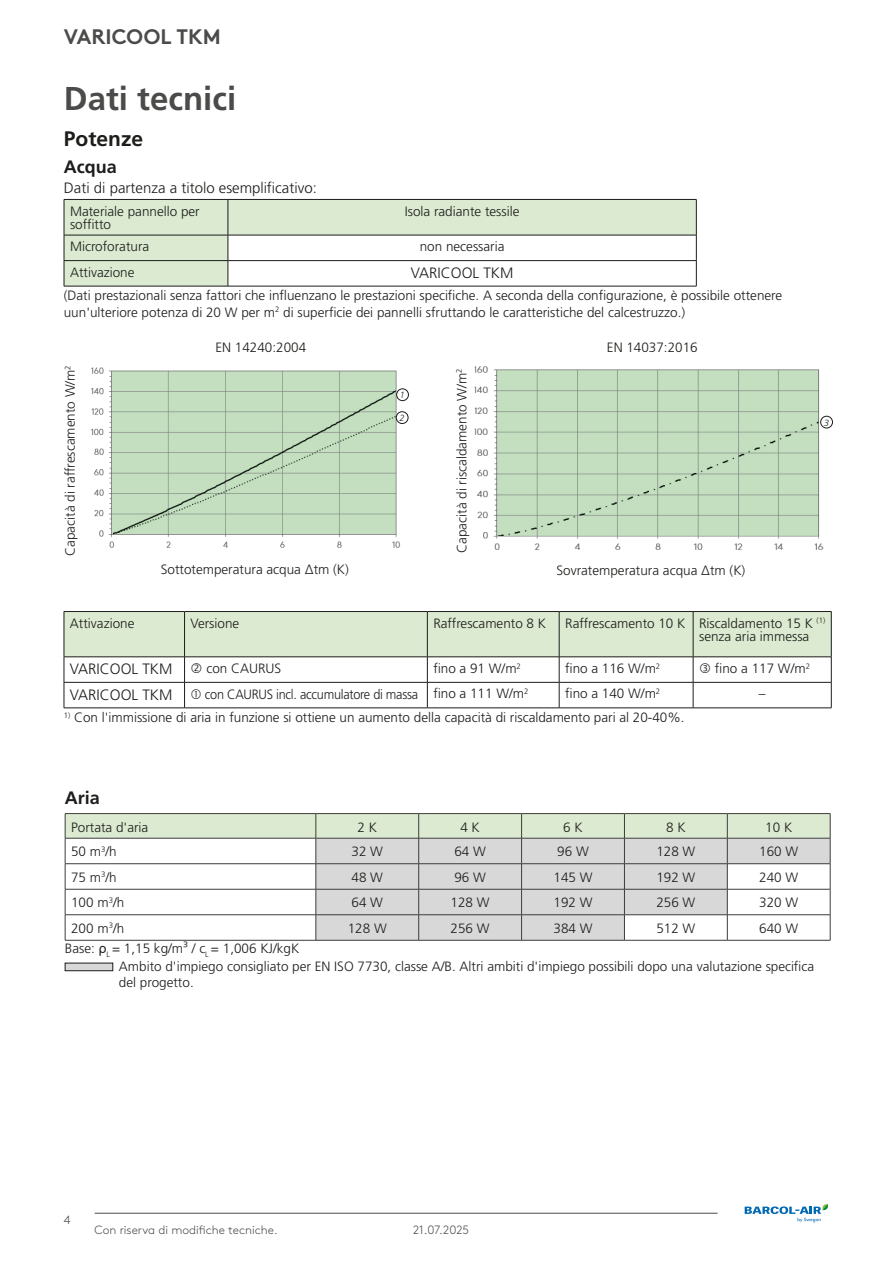
<style>
.page{position:relative;width:893px;height:1263px;background:#fff}
.page>*{position:absolute;margin:0;border:0;box-sizing:border-box;transform-origin:0 0}
.t1{font:700 33px "Frutiger LT Pro";color:#4b4b4a}
.t2{font:700 21px "Swegon Brown";color:#4b4b4a}
.t3{font:700 21px "Frutiger LT Pro";color:#1d1d1b}
.t4{font:700 18px "Frutiger LT Pro";color:#1d1d1b}
.t5{font:300 15px "Frutiger LT Pro";color:#1d1d1b}
.t6{font:300 13.5px/13.5px "Frutiger LT Pro";color:#1d1d1b}
.t7{font:300 13.5px "Frutiger LT Pro";letter-spacing:-.02em;color:#1d1d1b;scale:.94 1}
.t8{font:300 12px "Swegon Brown";color:#4b4b4a}
.t9{font:italic 300 9px "Frutiger LT Pro";color:#1d1d1b}
.s1{font-family:"Arial";font-weight:400}
</style>
<div class="page">
<hr style="left:95px;top:1213px;width:623px;height:1px;background:#4b4b4a">
<svg style="left:745px;top:1204px;width:83px;height:18px"></svg>
<img style="left:91px;top:367px;width:318px;height:181px">
<div style="left:396px;top:412px;width:12px;height:11px;background:#fff;border-radius:50%"></div>
<div style="left:396px;top:411px;width:12px;height:13px;border:1px solid #1d1d1b;border-radius:50%"></div>
<div style="left:397px;top:389px;width:11px;height:12px;background:#fff;border-radius:50%"></div>
<div style="left:396px;top:389px;width:13px;height:12px;border:1px solid #1d1d1b;border-radius:50%"></div>
<svg style="left:65px;top:813px;width:766px;height:127px"></svg>
<hr style="left:65px;top:940px;width:251px;height:1px;background:#3d3d3c">
<hr style="left:316px;top:940px;width:103px;height:1px;background:#3d3d3c">
<hr style="left:419px;top:940px;width:103px;height:1px;background:#3d3d3c">
<hr style="left:522px;top:940px;width:102px;height:1px;background:#3d3d3c">
<hr style="left:624px;top:940px;width:103px;height:1px;background:#3d3d3c">
<hr style="left:727px;top:940px;width:103px;height:1px;background:#3d3d3c">
<div style="left:65px;top:963px;width:48px;height:8px;background:#d8d8d8"></div>
<div style="left:65px;top:963px;width:48px;height:8px;border:1px solid #1d1d1b"></div>
<img style="left:475px;top:366px;width:356px;height:184px">
<div style="left:821px;top:416px;width:11px;height:12px;background:#fff;border-radius:50%"></div>
<div style="left:820px;top:416px;width:13px;height:12px;border:1px solid #1d1d1b;border-radius:50%"></div>
<svg style="left:65px;top:200px;width:631px;height:86px;fill:#dbead0"></svg>
<hr style="left:64px;top:199px;width:164px;height:1px;background:#1d1d1b">
<hr style="left:64px;top:200px;width:1px;height:35px;background:#1d1d1b">
<hr style="left:228px;top:199px;width:468px;height:1px;background:#1d1d1b">
<hr style="left:228px;top:200px;width:1px;height:35px;background:#1d1d1b">
<hr style="left:696px;top:200px;width:1px;height:35px;background:#1d1d1b">
<hr style="left:64px;top:235px;width:164px;height:1px;background:#1d1d1b">
<hr style="left:228px;top:235px;width:468px;height:1px;background:#1d1d1b">
<hr style="left:64px;top:260px;width:164px;height:1px;background:#1d1d1b">
<svg style="left:64px;top:235px;width:1px;height:51px"></svg>
<hr style="left:228px;top:260px;width:468px;height:1px;background:#1d1d1b">
<svg style="left:228px;top:235px;width:1px;height:51px"></svg>
<svg style="left:696px;top:235px;width:1px;height:51px"></svg>
<hr style="left:64px;top:286px;width:164px;height:1px;background:#1d1d1b">
<hr style="left:228px;top:286px;width:468px;height:1px;background:#1d1d1b">
<hr style="left:64px;top:708px;width:121px;height:1px;background:#1d1d1b">
<hr style="left:185px;top:708px;width:242px;height:1px;background:#1d1d1b">
<hr style="left:427px;top:708px;width:132px;height:1px;background:#1d1d1b">
<hr style="left:559px;top:708px;width:134px;height:1px;background:#1d1d1b">
<hr style="left:693px;top:708px;width:138px;height:1px;background:#1d1d1b">
<svg style="left:64px;top:611px;width:768px;height:97px"></svg>
<h2 class="t2" style="left:64px;top:20px;width:159px">VARICOOL TKM</h2>
<h1 class="t1" style="left:64px;top:79px;width:174px">Dati tecnici</h1>
<h2 class="t3" style="left:64px;top:126px;width:81px">Potenze</h2>
<h3 class="t4" style="left:64px;top:156px;width:54px">Acqua</h3>
<p class="t5" style="left:64px;top:179px;width:255px">Dati di partenza a titolo esemplificativo:</p>
<p class="t6" style="left:70px;top:204px;width:131px">Materiale pannello per soffitto</p>
<p class="t6" style="left:405px;top:204px;width:116px">Isola radiante tessile</p>
<p class="t6" style="left:70px;top:240px;width:81px">Microforatura</p>
<p class="t6" style="left:420px;top:240px;width:86px">non necessaria</p>
<p class="t6" style="left:70px;top:265px;width:66px">Attivazione</p>
<p class="t5" style="left:411px;top:264px;width:104px">VARICOOL TKM</p>
<p class="t6" style="left:64px;top:288px;width:720px;line-height:16.2px">(Dati prestazionali senza fattori che influenzano le prestazioni specifiche. A seconda della configurazione, è possibile ottenere uun'ulteriore potenza di 20 W per m<sup>2</sup> di superficie dei pannelli sfruttando le caratteristiche del calcestruzzo.)</p>
<p class="t6" style="left:63px;top:556px;width:192px;rotate:-90deg">Capacità di raffrescamento W/m<sup>2</sup></p>
<p class="t6" style="left:215px;top:341px;width:92px">EN 14240:2004</p>
<p class="t9" style="left:400px;top:390px;width:7px">1</p>
<p class="t9" style="left:400px;top:413px;width:7px">2</p>
<p class="t6" style="left:161px;top:563px;width:190px">Sottotemperatura acqua ∆tm (K)</p>
<p class="t6" style="left:455px;top:553px;width:186px;rotate:-90deg">Capacità di riscaldamento W/m<sup>2</sup></p>
<p class="t6" style="left:607px;top:341px;width:92px">EN 14037:2016</p>
<p class="t6" style="left:556px;top:564px;width:190px">Sovratemperatura acqua ∆tm (K)</p>
<p class="t9" style="left:824px;top:417px;width:7px">3</p>
<p class="t6" style="left:70px;top:616px;width:66px">Attivazione</p>
<p class="t6" style="left:191px;top:616px;width:50px">Versione</p>
<p class="t6" style="left:433px;top:616px;width:114px">Raffrescamento 8 K</p>
<p class="t6" style="left:699px;top:616px;width:128px;text-indent:-134px">Raffrescamento 10 K Riscaldamento 15 K <sup>(1) </sup>senza aria immessa</p>
<p class="t5" style="left:70px;top:660px;width:104px">VARICOOL TKM</p>
<p class="t6" style="left:206px;top:662px;width:77px">con CAURUS</p>
<p class="t6" style="left:433px;top:662px;width:89px">fino a 91 W/m<sup>2</sup></p>
<p class="t6" style="left:565px;top:662px;width:97px">fino a 116 W/m<sup>2</sup></p>
<p class="t6" style="left:715px;top:662px;width:97px">fino a 117 W/m<sup>2</sup></p>
<p class="t5" style="left:70px;top:686px;width:104px">VARICOOL TKM</p>
<p class="t7" style="left:205px;top:686px;width:346px">con CAURUS incl. accumulatore di massa fino a 111 W/m<sup>2</sup></p>
<p class="t6" style="left:565px;top:687px;width:97px">fino a 140 W/m<sup>2</sup></p>
<p class="t6" style="left:759px;top:687px;width:8px">–</p>
<p class="t6" style="left:64px;top:711px;width:622px"><sup>1)</sup> Con l'immissione di aria in funzione si ottiene un aumento della capacità di riscaldamento pari al 20-40%.</p>
<h3 class="t4" style="left:65px;top:787px;width:37px">Aria</h3>
<p class="t6" style="left:71px;top:821px;width:79px">Portata d'aria</p>
<p class="t6" style="left:357px;top:821px;width:21px">2 K</p>
<p class="t6" style="left:460px;top:821px;width:21px">4 K</p>
<p class="t6" style="left:563px;top:821px;width:21px">6 K</p>
<p class="t6" style="left:666px;top:821px;width:21px">8 K</p>
<p class="t6" style="left:765px;top:821px;width:29px">10 K</p>
<p class="t6" style="left:71px;top:845px;width:47px">50 m<sup>3</sup>/h</p>
<p class="t6" style="left:352px;top:845px;width:33px">32 W</p>
<p class="t6" style="left:454px;top:845px;width:33px">64 W</p>
<p class="t6" style="left:557px;top:845px;width:33px">96 W</p>
<p class="t6" style="left:656px;top:845px;width:41px">128 W</p>
<p class="t6" style="left:759px;top:845px;width:41px">160 W</p>
<p class="t6" style="left:71px;top:870px;width:47px">75 m<sup>3</sup>/h</p>
<p class="t6" style="left:352px;top:870px;width:33px">48 W</p>
<p class="t6" style="left:454px;top:870px;width:33px">96 W</p>
<p class="t6" style="left:553px;top:870px;width:41px">145 W</p>
<p class="t6" style="left:656px;top:870px;width:41px">192 W</p>
<p class="t6" style="left:759px;top:870px;width:41px">240 W</p>
<p class="t6" style="left:71px;top:896px;width:55px">100 m<sup>3</sup>/h</p>
<p class="t6" style="left:352px;top:896px;width:33px">64 W</p>
<p class="t6" style="left:451px;top:896px;width:41px">128 W</p>
<p class="t6" style="left:553px;top:896px;width:41px">192 W</p>
<p class="t6" style="left:656px;top:896px;width:41px">256 W</p>
<p class="t6" style="left:759px;top:896px;width:41px">320 W</p>
<p class="t6" style="left:71px;top:921px;width:55px">200 m<sup>3</sup>/h</p>
<p class="t6" style="left:348px;top:921px;width:41px">128 W</p>
<p class="t6" style="left:451px;top:921px;width:41px">256 W</p>
<p class="t6" style="left:553px;top:921px;width:41px">384 W</p>
<p class="t6" style="left:656px;top:921px;width:41px">512 W</p>
<p class="t6" style="left:759px;top:921px;width:41px">640 W</p>
<p class="t6" style="left:119px;top:939px;width:697px;line-height:18.3px;text-indent:-54px">Base: <span class="s1">ρ</span><sub>L</sub> = 1,15 kg/m³ / c<sub>L</sub> = 1,006 KJ/kgK<br>Ambito d'impiego consigliato per EN ISO 7730, classe A/B. Altri ambiti d'impiego possibili dopo una valutazione specifica</p>
<p class="t6" style="left:119px;top:976px;width:76px">del progetto.</p>
<p class="t8" style="left:64px;top:1211px;width:8px">4</p>
<p class="t8" style="left:95px;top:1221px;width:185px">Con riserva di modifiche tecniche.</p>
<p class="t8" style="left:413px;top:1221px;width:58px">21.07.2025</p>
</div>
